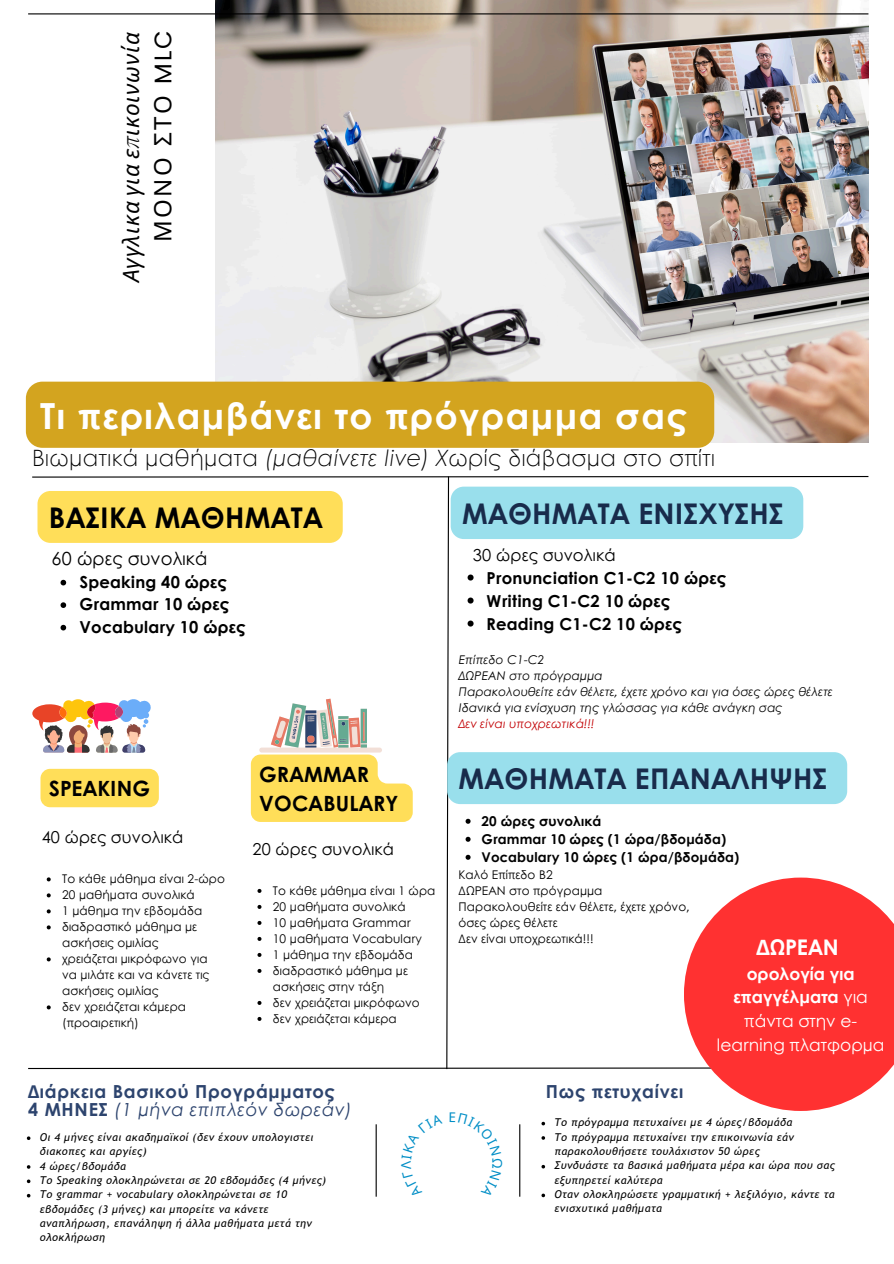
<style>
.page{position:relative;width:894px;height:1264px;background:#fff}
.page>*{position:absolute;margin:0;border:0;box-sizing:border-box;transform-origin:0 0}
.t1{font:700 36px "Century Gothic";letter-spacing:.04em;color:#fff}
.t2{font:700 28.5px "Century Gothic";letter-spacing:.01em;color:#182b4b}
.t3{font:700 28.5px "Century Gothic";letter-spacing:.01em;color:#000}
.t4{font:24px "Noto Sans";letter-spacing:.1em;color:#000}
.t5{font:300 22.5px "Century Gothic";letter-spacing:.02em;color:#000}
.t6{font:italic 22.5px "Noto Sans";letter-spacing:.04em;color:#000}
.t7{font:700 21.6px "Century Gothic";color:#fff}
.t8{font:700 21px/29px "Century Gothic";letter-spacing:.01em;color:#000}
.t9{font:700 18px "Century Gothic";letter-spacing:.04em;color:#2d446e}
.t10{font:italic 18px "Century Gothic";letter-spacing:.04em;color:#2d446e}
.t11{font:18px "Century Gothic";letter-spacing:.01em;color:#000}
.t12{font:17.1px/23.7px "Century Gothic";color:#fff;text-align:center}
.t13{font:700 16.5px "Century Gothic";letter-spacing:.01em;color:#000}
.t14{font:16.5px "Century Gothic";letter-spacing:.01em;color:#000}
.t15{font:16.35px "Century Gothic";letter-spacing:.01em;color:#000}
.t16{font:700 13.5px/18px "Century Gothic";letter-spacing:.01em;color:#000}
.t17{font:13.5px "Noto Sans";color:#008ec6}
.t18{font:12px/16px "Century Gothic";letter-spacing:.01em;color:#000}
.t19{font:italic 12px "Century Gothic";letter-spacing:.01em;color:#000}
.t20{font:italic 12px "Century Gothic";letter-spacing:.01em;color:#c20004}
.t21{font:italic 10.8px/14.4px "Trebuchet MS";letter-spacing:.04em;color:#000}
.s1{font-family:"Migra";font-weight:200}
.s2{font-family:"Poppins"}
.s3{font-style:italic}
.s4{font-weight:700;font-style:normal}
.s5{font-weight:700}
</style>
<div class="page">
<hr style="left:375px;top:1124px;width:1px;height:72px;background:#000">
<hr style="left:519px;top:1124px;width:1px;height:72px;background:#000">
<img style="left:216px;top:0;width:652px;height:442px">
<hr style="left:28px;top:13px;width:840px;height:1px;background:#000">
<svg style="left:712px;top:899px;width:181px;height:211px;fill:#ff3131"></svg>
<div style="left:26px;top:381px;width:688px;height:67px;background:#d3a41f"></div>
<svg style="left:27px;top:1179px;width:3px;height:4px"></svg>
<svg style="left:541px;top:1121px;width:4px;height:4px"></svg>
<svg style="left:541px;top:1164px;width:4px;height:4px"></svg>
<svg style="left:541px;top:1193px;width:4px;height:4px"></svg>
<svg style="left:28px;top:476px;width:841px;height:594px"></svg>
<div style="left:447px;top:752px;width:400px;height:52px;background:#99dfec;border-radius:13px"></div>
<p class="t6" style="left:115px;top:282px;width:251px;rotate:-90deg">Αγγλικα για ε<span class="s1">π</span>ικοινωνία</p>
<p class="t4" style="left:146px;top:242px;width:213px;rotate:-90deg">ΜΟΝΟ ΣΤΟ <span class="s2">MLC</span></p>
<p class="t1" style="left:40px;top:389px;width:648px">Τι περιλαμβάνει το πρόγραμμα σας</p>
<p class="t5" style="left:32px;top:441px;width:684px">Βιωματικά μαθήματα <span class="s3">(μαθαίνετε live) Χ</span>ωρίς διάβασμα στο σπίτι</p>
<h2 class="t3" style="left:49px;top:496px;width:275px">ΒΑΣΙΚΑ ΜΑΘΗΜΑΤΑ</h2>
<p class="t11" style="left:51px;top:545px;width:157px">60 ώρες συνολικά</p>
<p class="t13" style="left:80px;top:569px;width:149px">Speaking 40 ώρες</p>
<p class="t13" style="left:80px;top:591px;width:151px">Grammar 10 ώρες</p>
<p class="t13" style="left:80px;top:614px;width:167px">Vocabulary 10 ώρες</p>
<h3 class="t8" style="left:49px;top:773px;width:103px">SPEAKING</h3>
<h3 class="t8" style="left:259px;top:758px;width:140px">GRAMMAR<br>VOCABULARY</h3>
<p class="t15" style="left:42px;top:825px;width:143px">40 ώρες συνολικά</p>
<p class="t18" style="left:62px;top:870px;width:164px">Το κάθε μάθημα είναι 2-ώρο</p>
<p class="t18" style="left:62px;top:886px;width:134px">20 μαθήματα συνολικά</p>
<p class="t18" style="left:62px;top:902px;width:142px">1 μάθημα την εβδομάδα</p>
<h6 class="t18" style="left:62px;top:918px;width:137px">διαδραστικό μάθημα με ασκήσεις ομιλίας</h6>
<p class="t18" style="left:62px;top:950px;width:148px">χρειάζεται μικρόφωνο για να μιλάτε και να κάνετε τις ασκήσεις ομιλίας</p>
<p class="t18" style="left:62px;top:998px;width:125px">δεν χρειάζεται κάμερα (προαιρετική)</p>
<p class="t15" style="left:252px;top:836px;width:143px">20 ώρες συνολικά</p>
<p class="t18" style="left:273px;top:882px;width:164px">Το κάθε μάθημα είναι 1 ώρα</p>
<p class="t18" style="left:273px;top:898px;width:134px">20 μαθήματα συνολικά</p>
<p class="t18" style="left:273px;top:914px;width:139px">10 μαθήματα Grammar</p>
<p class="t18" style="left:273px;top:930px;width:150px">10 μαθήματα Vocabulary</p>
<p class="t18" style="left:273px;top:946px;width:142px">1 μάθημα την εβδομάδα</p>
<p class="t18" style="left:273px;top:962px;width:148px">διαδραστικό μάθημα με ασκήσεις στην τάξη<br>δεν χρειάζεται μικρόφωνο δεν χρειάζεται κάμερα</p>
<p class="t9" style="left:28px;top:1077px;width:308px">Διάρκεια Βασικού Προγράμματος</p>
<p class="t10" style="left:28px;top:1095px;width:324px"><span class="s4">4 ΜΗΝΕΣ</span> (1 μήνα επιπλεόν δωρεάν)</p>
<p class="t21" style="left:40px;top:1129px;width:275px">Οι 4 μήνες είναι ακαδημαϊκοί (δεν έχουν υπολογιστει διακοπες και αργίες)</p>
<p class="t21" style="left:40px;top:1158px;width:88px">4 ώρες/βδομάδα</p>
<p class="t21" style="left:40px;top:1172px;width:288px">Το Speaking ολοκληρώνεται σε 20 εβδομάδες (4 μήνες)</p>
<p class="t21" style="left:40px;top:1187px;width:273px">Το grammar + vocabulary ολοκληρώνεται σε 10 εβδομάδες (3 μήνες) και μπορείτε να κάνετε αναπλήρωση, επανάληψη ή άλλα μαθήματα μετά την ολοκλήρωση</p>
<h2 class="t2" style="left:462px;top:492px;width:322px">ΜΑΘΗΜΑΤΑ ΕΝΙΣΧΥΣΗΣ</h2>
<h1 class="t14" style="left:472px;top:542px;width:144px">30 ώρες συνολικά</h1>
<h4 class="t13" style="left:486px;top:565px;width:241px">Pronunciation C1-C2 10 ώρες</h4>
<h2 class="t13" style="left:486px;top:588px;width:185px">Writing C1-C2 10 ώρες</h2>
<h2 class="t13" style="left:486px;top:611px;width:197px">Reading C1-C2 10 ώρες</h2>
<p class="t19" style="left:458px;top:650px;width:87px">Επίπεδο C1-C2</p>
<p class="t19" style="left:458px;top:666px;width:145px">ΔΩΡΕΑΝ στο πρόγραμμα</p>
<p class="t19" style="left:458px;top:682px;width:375px">Παρακολουθείτε εάν θέλετε, έχετε χρόνο και για όσες ώρες θέλετε</p>
<p class="t19" style="left:458px;top:698px;width:325px">Ιδανικά για ενίσχυση της γλώσσας για κάθε ανάγκη σας</p>
<p class="t20" style="left:458px;top:714px;width:137px">Δεν είναι υποχρεωτικά!!!</p>
<h2 class="t2" style="left:458px;top:757px;width:370px">ΜΑΘΗΜΑΤΑ ΕΠΑΝΑΛΗΨΗΣ</h2>
<p class="t16" style="left:481px;top:811px;width:259px">20 ώρες συνολικά<br>Grammar 10 ώρες (1 ώρα/βδομάδα)<br>Vocabulary 10 ώρες (1 ώρα/βδομάδα)</p>
<p class="t18" style="left:458px;top:865px;width:232px">Καλό Επίπεδο Β2<br>ΔΩΡΕΑΝ στο πρόγραμμα<br>Παρακολουθείτε εάν θέλετε, έχετε χρόνο, όσες ώρες θέλετε<br>Δεν είναι υποχρεωτικά!!!</p>
<h4 class="t7" style="left:756px;top:930px;width:84px">ΔΩΡΕΑΝ</h4>
<h3 class="t12" style="left:716px;top:960px;width:169px"><span class="s5">ορολογία για επαγγέλματα</span> για πάντα στην e&shy;learning πλατφορμα</h3>
<p class="t17" style="left:506px;top:1157px;width:12px;rotate:90deg">Ω</p>
<h3 class="t9" style="left:546px;top:1077px;width:139px">Πως πετυχαίνει</h3>
<p class="t21" style="left:554px;top:1115px;width:282px">Το πρόγραμμα πετυχαίνει με 4 ώρες/βδομάδα<br>Το πρόγραμμα πετυχαίνει την επικοινωνία εάν παρακολουθήσετε τουλάχιστον 50 ώρες<br>Συνδυάστε τα βασικά μαθήματα μέρα και ώρα που σας εξυπηρετεί καλύτερα<br>Οταν ολοκληρώσετε γραμματική + λεξιλόγιο, κάντε τα ενισχυτικά μαθήματα</p>
</div>
